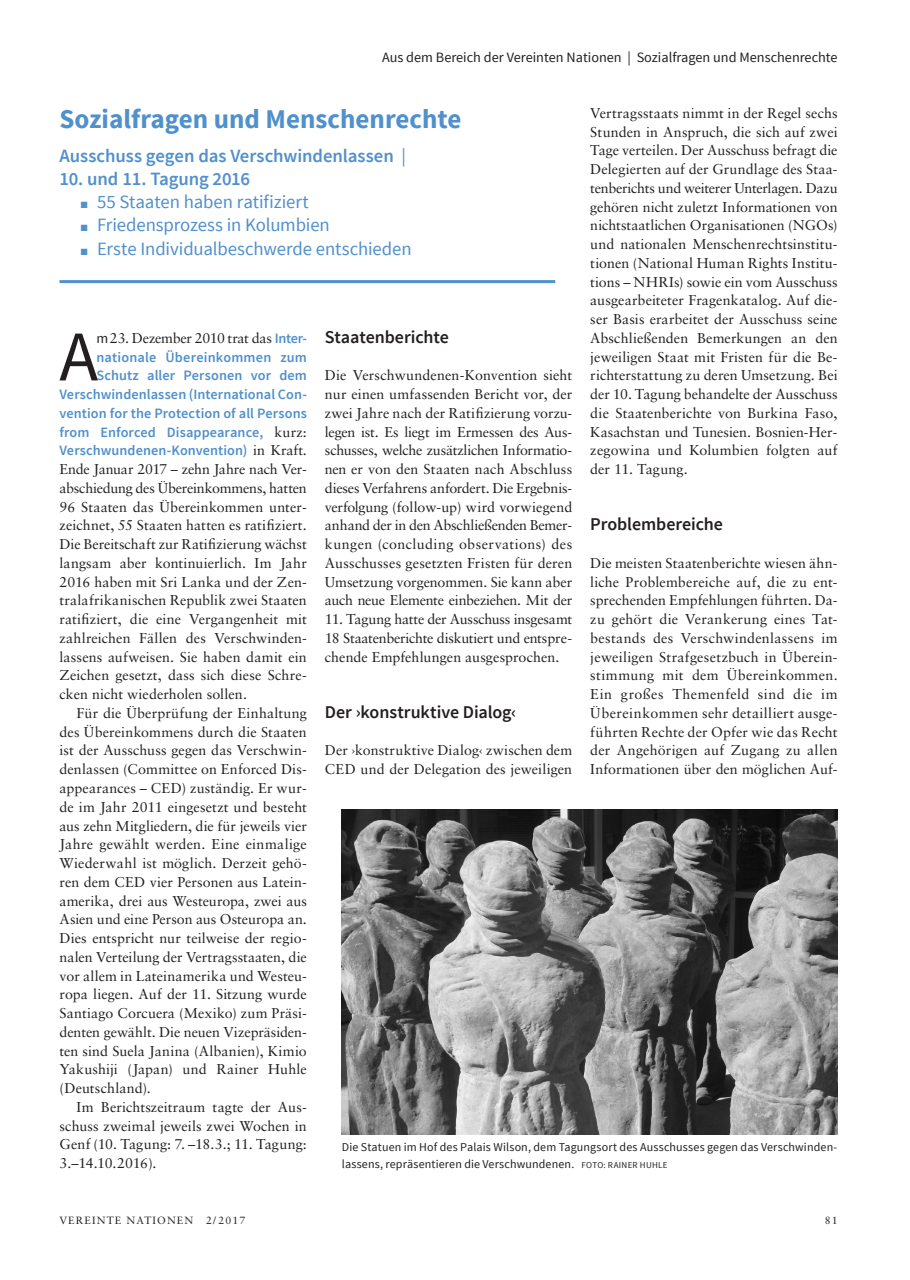
<style>
.page{position:relative;width:910px;height:1280px;background:#fff}
.page>*{position:absolute;margin:0;border:0;box-sizing:border-box;transform-origin:0 0}
.Ábsatz_mit_Initialie{font:71.4px "Source Sans Pro";color:#231f20}
.Bereich_blau{font:700 27px "Source Sans Pro";color:#5090cc}
.Vorspann_blau{font:600 18.75px "Source Sans Pro";letter-spacing:-.005em;color:#5090cc}
.Berichte_Vorspann_Au{font:18.75px "Source Sans Pro";letter-spacing:-.005em;color:#5090cc}
.Berichte_Vorsp_Aufzä{font:18.75px "Source Sans Pro";letter-spacing:-.005em;color:#5090cc}
._1__Subheadline_schw{font:600 18px "Source Sans Pro";letter-spacing:-.005em;color:#231f20}
.Berichte_ohne_Einrüc{font:14.25px/18.8px "Sabon LT Std";color:#231f20;text-align:justify}
.Berichte_Einrückung{font:14.25px/18.8px "Sabon LT Std";letter-spacing:.005em;color:#231f20;text-align:justify}
.Ábsatz_mit_Initialie-2{font:14.25px "Sabon LT Std";letter-spacing:.005em;color:#231f20}
.Ábsatz_mit_Initialie-3{font:600 14.25px "Source Sans Pro";letter-spacing:.005em;color:#5090cc}
.Ábsatz_mit_Initialie-4{font:14.25px "Sabon LT Std";letter-spacing:-.02em;color:#231f20}
.Kolumnentitel{font:14.25px "Source Sans Pro";color:#231f20}
.Ábsatz_mit_Initialie-5{font:14.25px "Sabon LT Std";letter-spacing:-.015em;color:#231f20}
.Bildunterschrift{font:12px/16.5px "Source Sans Pro";letter-spacing:.01em;color:#231f20}
.t1{font:10.5px "Sabon LT Std";letter-spacing:.11em;color:#231f20}
.s1{font-weight:400}
.s2{font-family:"Source Sans Pro"}
.s3{font-family:"Source Sans Pro";font-weight:600;color:#5090cc}
.s4{font-family:"Sabon LT Std";font-weight:400;color:#231f20}
.s5{font-size:9px}
</style>
<div class="page">
<hr style="left:60px;top:280px;width:495px;height:3px;background:#5090cc">
<img style="left:342px;top:809px;width:496px;height:325px">
<p class="Kolumnentitel" style="left:382px;top:48px;width:457px">Aus dem Bereich der Vereinten Nationen | Sozialfragen und Menschenrechte</p>
<p class="Berichte_ohne_Einrüc" style="left:590px;top:103px;width:249px">Vertragsstaats nimmt in der Regel sechs Stunden in Anspruch, die sich auf zwei Tage verteilen. Der Ausschuss befragt die Delegierten auf der Grundlage des Staa&shy;tenberichts und weiterer Unterlagen. Dazu gehören nicht zuletzt Informationen von nichtstaatlichen Organisationen (NGOs) und nationalen Menschenrechtsinstitu&shy;tionen (National Human Rights Institu&shy;tions – NHRIs) sowie ein vom Ausschuss ausgearbeiteter Fragenkatalog. Auf die&shy;ser Basis erarbeitet der Ausschuss seine Abschließenden Bemerkungen an den jeweiligen Staat mit Fristen für die Be&shy;richterstattung zu deren Umsetzung. Bei der 10. Tagung behandelte der Ausschuss die Staatenberichte von Burkina Faso, Kasachstan und Tunesien. Bosnien-Her&shy;zegowina und Kolumbien folgten auf der 11. Tagung.</p>
<p class="Bereich_blau" style="left:60px;top:102px;width:404px">Sozialfragen und Menschenrechte</p>
<p class="Vorspann_blau" style="left:60px;top:144px;width:348px">Ausschuss gegen das Verschwindenlassen <span class="s1">|</span></p>
<p class="Vorspann_blau" style="left:60px;top:167px;width:192px">10. und 11. Tagung 2016</p>
<p class="Berichte_Vorspann_Au" style="left:81px;top:190px;width:230px">■ 55 Staaten haben ratifiziert</p>
<p class="Berichte_Vorspann_Au" style="left:81px;top:213px;width:251px">■ Friedensprozess in Kolumbien</p>
<p class="Berichte_Vorsp_Aufzä" style="left:81px;top:237px;width:332px">■ Erste Individualbeschwerde entschieden</p>
<p class="_1__Subheadline_schw" style="left:325px;top:326px;width:126px">Staatenberichte</p>
<p class="Berichte_ohne_Einrüc" style="left:325px;top:366px;width:249px">Die Verschwundenen-Konvention sieht nur einen umfassenden Bericht vor, der zwei Jahre nach der Ratifizierung vorzu&shy;legen ist. Es liegt im Ermessen des Aus&shy;schusses, welche zusätzlichen Informatio&shy;nen er von den Staaten nach Abschluss dieses Verfahrens anfordert. Die Ergebnis&shy;verfolgung (follow-up) wird vorwiegend anhand der in den Abschließenden Bemer&shy;kungen (concluding observations) des Ausschusses gesetzten Fristen für deren Umsetzung vorgenommen. Sie kann aber auch neue Elemente einbeziehen. Mit der</p>
<p class="Berichte_ohne_Einrüc" style="left:325px;top:610px;width:249px">11. Tagung hatte der Ausschuss insgesamt 18 Staatenberichte diskutiert und entspre&shy;chende Empfehlungen ausgesprochen.</p>
<p class="Ábsatz_mit_Initialie" style="left:59px;top:312px;width:40px">A</p>
<p class="Ábsatz_mit_Initialie-5" style="left:96px;top:329px;width:212px"><span class="s2">m</span> 23. Dezember 2010 trat das <span class="s3">Inter-</span></p>
<p class="Ábsatz_mit_Initialie-3" style="left:96px;top:348px;width:212px">nationale Übereinkommen zum</p>
<p class="Ábsatz_mit_Initialie-3" style="left:96px;top:367px;width:212px">Schutz aller Personen vor dem</p>
<p class="Ábsatz_mit_Initialie-3" style="left:60px;top:385px;width:249px">Verschwindenlassen (International Con-</p>
<p class="Ábsatz_mit_Initialie-3" style="left:60px;top:404px;width:249px">vention for the Protection of all Persons</p>
<p class="Ábsatz_mit_Initialie-3" style="left:60px;top:423px;width:249px">from Enforced Disappearance, <span class="s4">kurz:</span></p>
<p class="Ábsatz_mit_Initialie-3" style="left:60px;top:442px;width:249px">Verschwundenen-Konvention) <span class="s4">in Kraft.</span></p>
<p class="Ábsatz_mit_Initialie-4" style="left:60px;top:461px;width:249px">Ende Januar 2017 – zehn Jahre nach Ver-</p>
<p class="Ábsatz_mit_Initialie-4" style="left:60px;top:479px;width:249px">abschiedung des Übereinkommens, hatten</p>
<p class="Ábsatz_mit_Initialie-2" style="left:60px;top:498px;width:249px">96 Staaten das Übereinkommen unter-</p>
<p class="Ábsatz_mit_Initialie-2" style="left:60px;top:517px;width:249px">zeichnet, 55 Staaten hatten es ratifiziert.</p>
<p class="Ábsatz_mit_Initialie-2" style="left:60px;top:536px;width:249px">Die Bereitschaft zur Ratifizierung wächst</p>
<p class="Ábsatz_mit_Initialie-2" style="left:60px;top:554px;width:249px">langsam aber kontinuierlich. Im Jahr</p>
<p class="Ábsatz_mit_Initialie-2" style="left:60px;top:573px;width:249px">2016 haben mit Sri Lanka und der Zen-</p>
<p class="Ábsatz_mit_Initialie-2" style="left:60px;top:592px;width:249px">tralafrikanischen Republik zwei Staaten</p>
<p class="Ábsatz_mit_Initialie-2" style="left:60px;top:611px;width:249px">ratifiziert, die eine Vergangenheit mit</p>
<p class="Ábsatz_mit_Initialie-2" style="left:60px;top:629px;width:249px">zahlreichen Fällen des Verschwinden-</p>
<p class="Ábsatz_mit_Initialie-2" style="left:60px;top:648px;width:249px">lassens aufweisen. Sie haben damit ein</p>
<p class="Ábsatz_mit_Initialie-2" style="left:60px;top:667px;width:249px">Zeichen gesetzt, dass sich diese Schre-</p>
<p class="Ábsatz_mit_Initialie-2" style="left:60px;top:686px;width:189px">cken nicht wiederholen sollen.</p>
<p class="Berichte_Einrückung" style="left:60px;top:703px;width:249px;text-indent:17px">Für die Überprüfung der Einhaltung des Übereinkommens durch die Staaten ist der Ausschuss gegen das Verschwin&shy;denlassen (Committee on Enforced Dis&shy;appearances – CED) zuständig. Er wur&shy;de im Jahr 2011 eingesetzt und besteht aus zehn Mitgliedern, die für jeweils vier Jahre gewählt werden. Eine einmalige Wiederwahl ist möglich. Derzeit gehö&shy;ren dem CED vier Personen aus Latein&shy;amerika, drei aus Westeuropa, zwei aus Asien und eine Person aus Osteuropa an.<br>Dies entspricht nur teilweise der regio&shy;nalen Verteilung der Vertragsstaaten, die vor allem in Lateinamerika und Westeu&shy;ropa liegen. Auf der 11. Sitzung wurde Santiago Corcuera (Mexiko) zum Präsi&shy;denten gewählt. Die neuen Vizepräsiden&shy;ten sind Suela Janina (Albanien), Kimio Yakushiji (Japan) und Rainer Huhle (Deutschland).</p>
<p class="Berichte_Einrückung" style="left:60px;top:1097px;width:249px;text-indent:17px">Im Berichtszeitraum tagte der Aus&shy;schuss zweimal jeweils zwei Wochen in Genf (10. Tagung: 7. –18.3.; 11. Tagung:<br>3.–14.10.2016).</p>
<p class="_1__Subheadline_schw" style="left:590px;top:513px;width:134px">Problembereiche</p>
<p class="Berichte_ohne_Einrüc" style="left:590px;top:553px;width:249px">Die meisten Staatenberichte wiesen ähn&shy;liche Problembereiche auf, die zu ent&shy;sprechenden Empfehlungen führten. Da&shy;zu gehört die Verankerung eines Tat&shy;bestands des Verschwindenlassens im jeweiligen Strafgesetzbuch in Überein&shy;stimmung mit dem Übereinkommen.<br>Ein großes Themenfeld sind die im Übereinkommen sehr detailliert ausge&shy;führten Rechte der Opfer wie das Recht der Angehörigen auf Zugang zu allen Informationen über den möglichen Auf-</p>
<p class="_1__Subheadline_schw" style="left:325px;top:701px;width:193px">Der ›konstruktive Dialog‹</p>
<p class="Berichte_ohne_Einrüc" style="left:325px;top:741px;width:249px">Der ›konstruktive Dialog‹ zwischen dem<br>CED und der Delegation des jeweiligen</p>
<p class="Bildunterschrift" style="left:342px;top:1139px;width:497px">Die Statuen im Hof des Palais Wilson, dem Tagungsort des Ausschusses gegen das Verschwinden&shy;lassens, repräsentieren die Verschwundenen. <span class="s5">FOTO: RAINER HUHLE</span></p>
<p class="t1" style="left:60px;top:1214px;width:187px">VEREINTE NATIONEN 2/2017</p>
<p class="t1" style="left:825px;top:1214px;width:14px">81</p>
</div>
